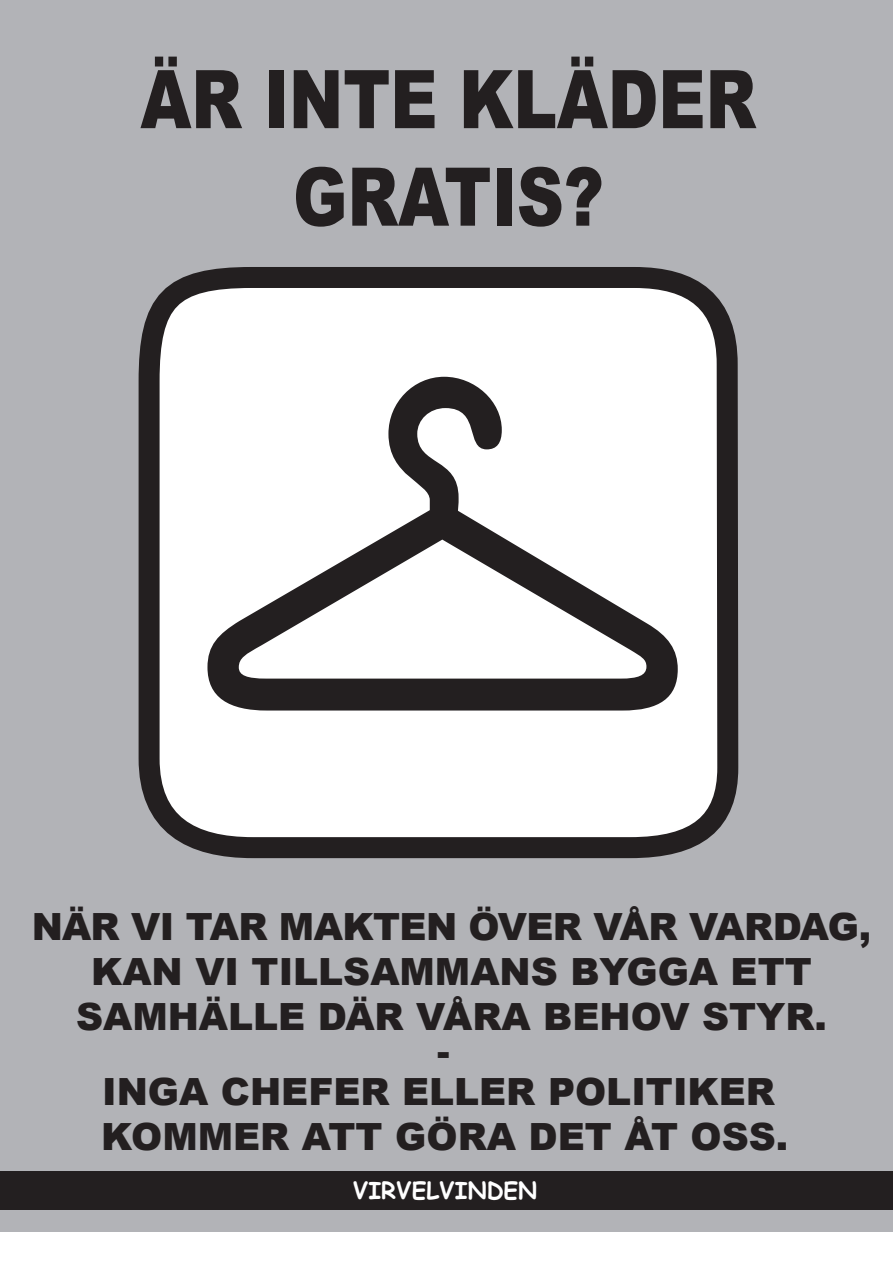
<style>
.page{position:relative;width:893px;height:1263px;background:#fff}
.page>*{position:absolute;margin:0;border:0;box-sizing:border-box;transform-origin:0 0}
.t1{font:900 81px/97.5px "Arial";color:#231f20;text-align:center;scale:.81 1}
.t2{font:900 37.5px/45px "Arial";color:#231f20;text-align:center}
.t3{font:700 23.25px "Comic Sans MS";color:#fff}
</style>
<div class="page">
<div style="left:0;top:0;width:893px;height:1232px;background:#b2b3b7"></div>
<div style="left:0;top:1172px;width:893px;height:38px;background:#231f20"></div>
<svg style="left:138px;top:267px;width:601px;height:592px;background:#c9c8c8"></svg>
<svg style="left:207px;top:377px;width:471px;height:333px;background:#c8c7c7"></svg>
<h1 class="t1" style="left:140px;top:51px;width:762px">ÄR INTE KLÄDER<br>GRATIS?</h1>
<p class="t2" style="left:32px;top:905px;width:841px">NÄR VI TAR MAKTEN ÖVER VÅR VARDAG,<br>KAN VI TILLSAMMANS BYGGA ETT<br>SAMHÄLLE DÄR VÅRA BEHOV STYR.</p>
<p class="t2" style="left:437px;top:1029px;width:14px">-</p>
<p class="t2" style="left:101px;top:1069px;width:689px;text-align:left">INGA CHEFER ELLER POLITIKER<br>KOMMER ATT GÖRA DET ÅT OSS.</p>
<p class="t3" style="left:353px;top:1173px;width:186px">VIRVELVINDEN</p>
</div>
